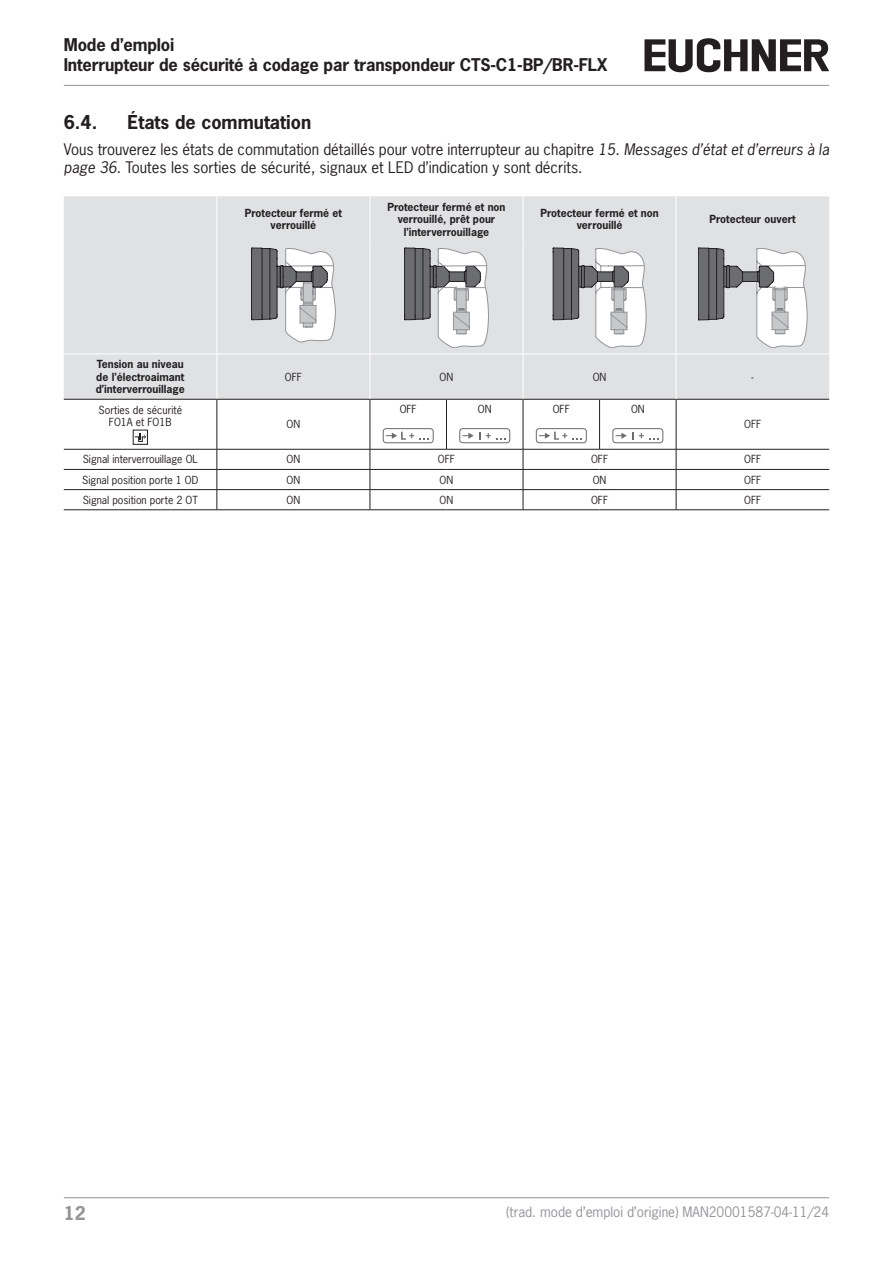
<style>
.page{position:relative;width:893px;height:1263px;background:#fff}
.page>*{position:absolute;margin:0;border:0;box-sizing:border-box;transform-origin:0 0}
.t1{font:700 18px "News Gothic Std";color:#231f20}
.t2{font:700 17.85px "News Gothic Std";color:#939598}
.t3{font:700 16.5px/20.2px "News Gothic Std";letter-spacing:-.01em;color:#231f20}
.paragraph_last{font:15px/18px "News Gothic Std";color:#231f20}
.t4{font:13.5px "News Gothic Std";color:#939598}
.tableheadcentered{font:700 10.5px/12.6px "News Gothic Std";color:#231f20;text-align:center}
.tablebodycentred{font:10.5px "News Gothic Std";color:#231f20}
.s1{font-style:italic}
</style>
<div class="page">
<hr style="left:64px;top:85px;width:765px;height:1px;background:#939598">
<hr style="left:64px;top:1197px;width:765px;height:1px;background:#939598">
<svg style="left:644px;top:38px;width:185px;height:34px"></svg>
<div style="left:64px;top:196px;width:765px;height:157px;background:#e0e1e3"></div>
<div style="left:64px;top:354px;width:765px;height:45px;background:#e0e1e3"></div>
<hr style="left:217px;top:399px;width:153px;height:1px;background:#231f20">
<hr style="left:370px;top:399px;width:76px;height:1px;background:#231f20">
<hr style="left:446px;top:399px;width:77px;height:1px;background:#231f20">
<hr style="left:523px;top:399px;width:77px;height:1px;background:#231f20">
<hr style="left:600px;top:399px;width:76px;height:1px;background:#231f20">
<hr style="left:676px;top:399px;width:153px;height:1px;background:#231f20">
<hr style="left:370px;top:400px;width:1px;height:49px;background:#231f20">
<hr style="left:446px;top:400px;width:1px;height:49px;background:#231f20">
<hr style="left:523px;top:400px;width:1px;height:49px;background:#231f20">
<hr style="left:599px;top:400px;width:1px;height:49px;background:#231f20">
<hr style="left:676px;top:400px;width:1px;height:49px;background:#231f20">
<hr style="left:217px;top:449px;width:153px;height:1px;background:#231f20">
<hr style="left:370px;top:449px;width:76px;height:1px;background:#231f20">
<hr style="left:446px;top:449px;width:77px;height:1px;background:#231f20">
<hr style="left:523px;top:449px;width:77px;height:1px;background:#231f20">
<hr style="left:600px;top:449px;width:76px;height:1px;background:#231f20">
<hr style="left:676px;top:449px;width:153px;height:1px;background:#231f20">
<hr style="left:64px;top:469px;width:153px;height:1px;background:#231f20">
<hr style="left:217px;top:469px;width:153px;height:1px;background:#231f20">
<hr style="left:370px;top:469px;width:76px;height:1px;background:#231f20">
<hr style="left:446px;top:469px;width:77px;height:1px;background:#231f20">
<hr style="left:523px;top:469px;width:77px;height:1px;background:#231f20">
<hr style="left:600px;top:469px;width:76px;height:1px;background:#231f20">
<hr style="left:676px;top:469px;width:153px;height:1px;background:#231f20">
<hr style="left:64px;top:489px;width:153px;height:1px;background:#231f20">
<hr style="left:217px;top:489px;width:153px;height:1px;background:#231f20">
<svg style="left:217px;top:449px;width:1px;height:60px"></svg>
<hr style="left:370px;top:489px;width:76px;height:1px;background:#231f20">
<svg style="left:370px;top:449px;width:1px;height:60px"></svg>
<hr style="left:446px;top:489px;width:77px;height:1px;background:#231f20">
<hr style="left:523px;top:489px;width:77px;height:1px;background:#231f20">
<svg style="left:523px;top:449px;width:1px;height:60px"></svg>
<hr style="left:600px;top:489px;width:76px;height:1px;background:#231f20">
<hr style="left:676px;top:489px;width:153px;height:1px;background:#231f20">
<svg style="left:676px;top:449px;width:1px;height:60px"></svg>
<hr style="left:64px;top:509px;width:153px;height:1px;background:#231f20">
<hr style="left:217px;top:509px;width:153px;height:1px;background:#231f20">
<hr style="left:370px;top:509px;width:76px;height:1px;background:#231f20">
<hr style="left:446px;top:509px;width:77px;height:1px;background:#231f20">
<hr style="left:523px;top:509px;width:77px;height:1px;background:#231f20">
<hr style="left:600px;top:509px;width:76px;height:1px;background:#231f20">
<hr style="left:676px;top:509px;width:153px;height:1px;background:#231f20">
<hr style="left:216px;top:196px;width:1px;height:46px;background:#fff">
<hr style="left:370px;top:196px;width:1px;height:46px;background:#fff">
<hr style="left:523px;top:196px;width:1px;height:46px;background:#fff">
<hr style="left:676px;top:196px;width:1px;height:46px;background:#fff">
<hr style="left:216px;top:242px;width:1px;height:111px;background:#fff">
<hr style="left:370px;top:242px;width:1px;height:111px;background:#fff">
<hr style="left:523px;top:242px;width:1px;height:111px;background:#fff">
<hr style="left:676px;top:242px;width:1px;height:111px;background:#fff">
<hr style="left:216px;top:354px;width:1px;height:45px;background:#fff">
<hr style="left:370px;top:354px;width:1px;height:45px;background:#fff">
<hr style="left:523px;top:354px;width:1px;height:45px;background:#fff">
<hr style="left:676px;top:354px;width:1px;height:45px;background:#fff">
<hr style="left:64px;top:399px;width:153px;height:1px;background:#231f20">
<hr style="left:217px;top:400px;width:1px;height:49px;background:#231f20">
<hr style="left:64px;top:449px;width:153px;height:1px;background:#231f20">
<svg style="left:251px;top:248px;width:85px;height:94px"></svg>
<svg style="left:404px;top:248px;width:85px;height:100px"></svg>
<svg style="left:553px;top:248px;width:93px;height:100px"></svg>
<svg style="left:698px;top:248px;width:109px;height:100px"></svg>
<div style="left:133px;top:430px;width:15px;height:15px;border:1px solid #231f20"></div>
<svg style="left:134px;top:434px;width:12px;height:8px"></svg>
<div style="left:383px;top:428px;width:51px;height:15px;border:1px solid #6c6d70;border-radius:3px"></div>
<svg style="left:386px;top:432px;width:43px;height:8px"></svg>
<div style="left:459px;top:428px;width:51px;height:15px;border:1px solid #6c6d70;border-radius:3px"></div>
<svg style="left:462px;top:432px;width:43px;height:8px"></svg>
<div style="left:536px;top:428px;width:51px;height:15px;border:1px solid #6c6d70;border-radius:3px"></div>
<svg style="left:539px;top:432px;width:43px;height:8px"></svg>
<div style="left:612px;top:428px;width:51px;height:15px;border:1px solid #6c6d70;border-radius:3px"></div>
<svg style="left:615px;top:432px;width:43px;height:8px"></svg>
<h3 class="t3" style="left:64px;top:34px;width:545px">Mode d’emploi<br>Interrupteur de sécurité à codage par transpondeur CTS-C1-BP/BR-FLX</h3>
<p class="t1" style="left:64px;top:110px;width:35px">6.4.</p>
<p class="t1" style="left:128px;top:110px;width:185px">États de commutation</p>
<p class="paragraph_last" style="left:64px;top:141px;width:767px">Vous trouverez les états de commutation détaillés pour votre interrupteur au chapitre <span class="s1">15. Messages d’état et d’erreurs à la page 36</span>. Toutes les sorties de sécurité, signaux et LED d’indication y sont décrits.</p>
<p class="tableheadcentered" style="left:245px;top:206px;width:98px">Protecteur fermé et verrouillé</p>
<p class="tableheadcentered" style="left:387px;top:200px;width:120px">Protecteur fermé et non verrouillé, prêt pour l’interverrouillage</p>
<p class="tableheadcentered" style="left:540px;top:206px;width:120px">Protecteur fermé et non verrouillé</p>
<p class="tableheadcentered" style="left:709px;top:213px;width:88px">Protecteur ouvert</p>
<p class="tableheadcentered" style="left:96px;top:358px;width:91px;text-align:justify">Tension au niveau de l’électroaimant d’interverrouillage</p>
<p class="tablebodycentred" style="left:285px;top:370px;width:19px">OFF</p>
<p class="tablebodycentred" style="left:440px;top:370px;width:15px">ON</p>
<p class="tablebodycentred" style="left:593px;top:370px;width:15px">ON</p>
<p class="tablebodycentred" style="left:752px;top:370px;width:4px">-</p>
<p class="tablebodycentred" style="left:99px;top:403px;width:85px">Sorties de sécurité</p>
<p class="tablebodycentred" style="left:109px;top:415px;width:64px">FO1A et FO1B</p>
<p class="tablebodycentred" style="left:287px;top:418px;width:15px">ON</p>
<p class="tablebodycentred" style="left:400px;top:403px;width:19px">OFF</p>
<p class="tablebodycentred" style="left:478px;top:403px;width:15px">ON</p>
<p class="tablebodycentred" style="left:553px;top:403px;width:19px">OFF</p>
<p class="tablebodycentred" style="left:631px;top:403px;width:15px">ON</p>
<p class="tablebodycentred" style="left:744px;top:418px;width:19px">OFF</p>
<p class="tablebodycentred" style="left:83px;top:453px;width:117px">Signal interverrouillage OL</p>
<p class="tablebodycentred" style="left:287px;top:453px;width:15px">ON</p>
<p class="tablebodycentred" style="left:438px;top:453px;width:19px">OFF</p>
<p class="tablebodycentred" style="left:591px;top:453px;width:19px">OFF</p>
<p class="tablebodycentred" style="left:744px;top:453px;width:19px">OFF</p>
<p class="tablebodycentred" style="left:82px;top:473px;width:118px">Signal position porte 1 OD</p>
<p class="tablebodycentred" style="left:287px;top:473px;width:15px">ON</p>
<p class="tablebodycentred" style="left:440px;top:473px;width:15px">ON</p>
<p class="tablebodycentred" style="left:593px;top:473px;width:15px">ON</p>
<p class="tablebodycentred" style="left:744px;top:473px;width:19px">OFF</p>
<p class="tablebodycentred" style="left:83px;top:493px;width:117px">Signal position porte 2 OT</p>
<p class="tablebodycentred" style="left:287px;top:493px;width:15px">ON</p>
<p class="tablebodycentred" style="left:440px;top:493px;width:15px">ON</p>
<p class="tablebodycentred" style="left:591px;top:493px;width:19px">OFF</p>
<p class="tablebodycentred" style="left:744px;top:493px;width:19px">OFF</p>
<h2 class="t2" style="left:64px;top:1201px;width:24px">12</h2>
<p class="t4" style="left:506px;top:1203px;width:325px">(trad. mode d’emploi d’origine) MAN20001587-04-11/24</p>
</div>
